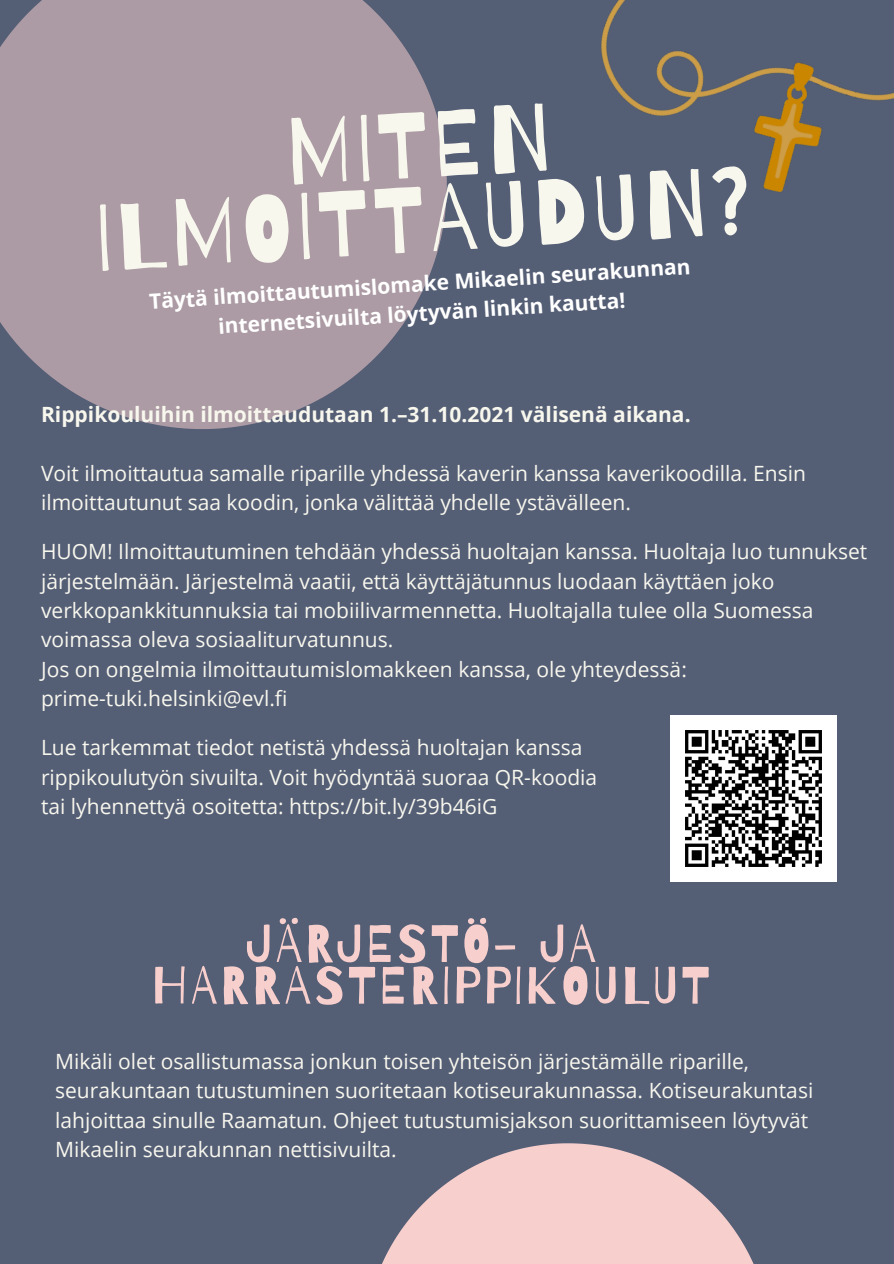
<style>
.page{position:relative;width:894px;height:1264px;background:#fff}
.page>*{position:absolute;margin:0;border:0;box-sizing:border-box;transform-origin:0 0}
.t1{font:93px/74.4px "Barrio";color:#f8f7ee;text-align:center}
.t2{font:52.5px "Barrio";letter-spacing:.06em;color:#f7cfcd}
.t3{font:21px/29.2px "Open Sans";color:#f8f7ee}
.t4{font:700 21px/29.2px "Open Sans";color:#fff;text-align:center}
.t5{font:700 21px "Open Sans";color:#f8f7ee}
</style>
<div class="page">
<div style="left:0;top:0;width:893px;height:1263px;background:#545e75"></div>
<svg style="left:382px;top:1143px;width:371px;height:120px;fill:#f7cfcd"></svg>
<svg style="left:0;top:0;width:446px;height:429px;background:#a0939e"></svg>
<img style="left:601px;top:0;width:292px;height:193px">
<img style="left:670px;top:716px;width:166px;height:165px">
<p class="t1" style="left:91px;top:128px;width:654px;rotate:-3deg">MITEN<br>ILMOITTAUDUN?</p>
<p class="t4" style="left:148px;top:287px;width:543px;rotate:-4deg">Täytä ilmoittautumislomake Mikaelin seurakunnan internetsivuilta löytyvän linkin kautta!</p>
<p class="t5" style="left:41px;top:399px;width:651px">Rippikouluihin ilmoittaudutaan 1.–31.10.2021 välisenä aikana.</p>
<p class="t3" style="left:41px;top:458px;width:766px">Voit ilmoittautua samalle riparille yhdessä kaverin kanssa kaverikoodilla. Ensin ilmoittautunut saa koodin, jonka välittää yhdelle ystävälleen.</p>
<p class="t3" style="left:41px;top:536px;width:827px">HUOM! Ilmoittautuminen tehdään yhdessä huoltajan kanssa. Huoltaja luo tunnukset järjestelmään. Järjestelmä vaatii, että käyttäjätunnus luodaan käyttäen joko verkkopankkitunnuksia tai mobiilivarmennetta. Huoltajalla tulee olla Suomessa voimassa oleva sosiaaliturvatunnus.</p>
<p class="t3" style="left:41px;top:653px;width:647px">Jos on ongelmia ilmoittautumislomakkeen kanssa, ole yhteydessä:</p>
<p class="t3" style="left:41px;top:683px;width:248px">prime-tuki.helsinki@evl.fi</p>
<p class="t3" style="left:41px;top:732px;width:542px">Lue tarkemmat tiedot netistä yhdessä huoltajan kanssa</p>
<p class="t3" style="left:41px;top:762px;width:557px">rippikoulutyön sivuilta. Voit hyödyntää suoraa QR-koodia</p>
<p class="t3" style="left:41px;top:791px;width:457px">tai lyhennettyä osoitetta: https://bit.ly/39b46iG</p>
<p class="t2" style="left:246px;top:915px;width:351px">JÄRJESTÖ- JA</p>
<p class="t2" style="left:152px;top:957px;width:559px">HARRASTERIPPIKOULUT</p>
<p class="t3" style="left:55px;top:1046px;width:759px">Mikäli olet osallistumassa jonkun toisen yhteisön järjestämälle riparille, seurakuntaan tutustuminen suoritetaan kotiseurakunnassa. Kotiseurakuntasi lahjoittaa sinulle Raamatun. Ohjeet tutustumisjakson suorittamiseen löytyvät Mikaelin seurakunnan nettisivuilta.</p>
</div>
